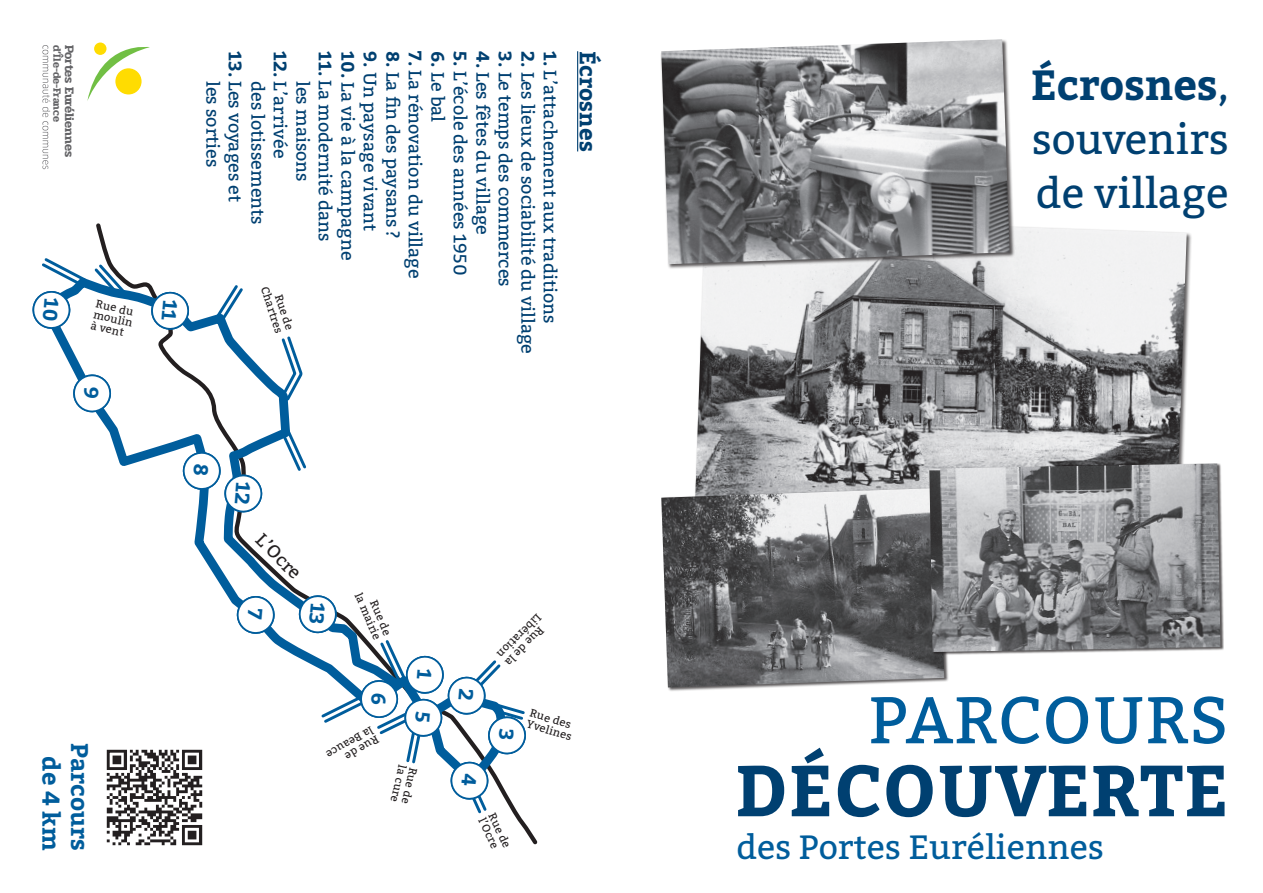
<style>
.page{position:relative;width:1263px;height:893px;background:#fff}
.page>*{position:absolute;margin:0;border:0;box-sizing:border-box;transform-origin:0 0}
.t1{font:700 71.7px "Bitter";letter-spacing:.01em;color:#004071}
.t2{font:66px "Bitter";letter-spacing:.01em;color:#005d9c}
.t3{font:42px/54px "Bitter";color:#004071;text-align:justify}
.t4{font:33.75px "Bitter";color:#005d9c}
.t5{font:700 24px/28.8px "Bitter";color:#005d9c;text-align:center}
.t6{font:700 22.5px "Bitter";color:#004071}
.t7{font:18px "Bitter";color:#004071}
.t8{font:18px "Bitter";color:#231f20}
.t9{font:600 12.9px "Pridi";color:#636366}
.t10{font:11.1px/11.1px "Bitter";color:#231f20;text-align:right}
.t11{font:600 11.1px "Pridi";letter-spacing:-.015em;color:#636366}
.s1{font-weight:700}
</style>
<div class="page">
<img style="left:695px;top:227px;width:492px;height:261px">
<hr style="left:577px;top:51px;width:1px;height:100px;background:#004071">
<svg style="left:87px;top:43px;width:63px;height:58px"></svg>
<div style="left:115px;top:68px;width:27px;height:26px;background:#ffdc01;border-radius:50%"></div>
<div style="left:94px;top:43px;width:12px;height:12px;background:#ffdc01;border-radius:50%"></div>
<svg style="left:43px;top:45px;width:7px;height:124px"></svg>
<svg style="left:96px;top:223px;width:442px;height:623px"></svg>
<svg style="left:52px;top:280px;width:460px;height:521px"></svg>
<svg style="left:214px;top:283px;width:31px;height:40px"></svg>
<svg style="left:279px;top:334px;width:26px;height:69px"></svg>
<svg style="left:279px;top:427px;width:30px;height:46px"></svg>
<div style="left:661px;top:39px;width:354px;height:230px;background:#231f20;opacity:.75"></div>
<img style="left:661px;top:39px;width:349px;height:225px">
<div style="left:661px;top:488px;width:288px;height:204px;background:#231f20;opacity:.75"></div>
<img style="left:661px;top:488px;width:283px;height:199px">
<div style="left:929px;top:463px;width:295px;height:192px;background:#231f20;opacity:.75"></div>
<img style="left:929px;top:463px;width:291px;height:189px">
<svg style="left:236px;top:594px;width:40px;height:42px"></svg>
<svg style="left:72px;top:373px;width:41px;height:41px"></svg>
<svg style="left:32px;top:256px;width:96px;height:75px"></svg>
<svg style="left:150px;top:290px;width:41px;height:42px"></svg>
<svg style="left:182px;top:450px;width:82px;height:64px"></svg>
<svg style="left:298px;top:593px;width:230px;height:223px"></svg>
<p class="t11" style="left:65px;top:45px;width:78px;rotate:90deg">d’Île-de-France</p>
<p class="t9" style="left:79px;top:45px;width:113px;rotate:90deg">Portes Euréliennes</p>
<p class="t10" style="left:97px;top:298px;width:42px;text-align:left;rotate:13deg">Rue du moulin</p>
<p class="t10" style="left:92px;top:320px;width:35px;rotate:13deg">à vent</p>
<p class="t5" style="left:93px;top:743px;width:109px;rotate:90deg">Parcours de 4 km</p>
<p class="t7" style="left:247px;top:51px;width:153px;rotate:90deg"><span class="s1">13.</span> Les voyages et</p>
<p class="t7" style="left:224px;top:81px;width:88px;rotate:90deg">les sorties</p>
<p class="t7" style="left:269px;top:81px;width:145px;rotate:90deg">des lotissements</p>
<p class="t7" style="left:292px;top:51px;width:109px;rotate:90deg"><span class="s1">12.</span> L’arrivée</p>
<p class="t7" style="left:314px;top:81px;width:102px;rotate:90deg">les maisons</p>
<p class="t10" style="left:270px;top:285px;width:50px;rotate:72deg">Chartres</p>
<p class="t10" style="left:284px;top:293px;width:38px;rotate:72deg">Rue de</p>
<p class="t7" style="left:427px;top:51px;width:229px;rotate:90deg"><span class="s1">7.</span> La rénovation du village</p>
<p class="t7" style="left:337px;top:51px;width:192px;rotate:90deg"><span class="s1">11.</span> La modernité dans</p>
<p class="t7" style="left:359px;top:51px;width:211px;rotate:90deg"><span class="s1">10.</span> La vie à la campagne</p>
<p class="t7" style="left:382px;top:51px;width:182px;rotate:90deg"><span class="s1">9.</span> Un paysage vivant</p>
<p class="t7" style="left:404px;top:51px;width:189px;rotate:90deg"><span class="s1">8.</span> La fin des paysans ?</p>
<p class="t7" style="left:449px;top:51px;width:72px;rotate:90deg"><span class="s1">6.</span> Le bal</p>
<p class="t7" style="left:494px;top:51px;width:185px;rotate:90deg"><span class="s1">4.</span> Les fêtes du village</p>
<p class="t7" style="left:562px;top:51px;width:274px;rotate:90deg"><span class="s1">1.</span> L’attachement aux traditions</p>
<p class="t6" style="left:602px;top:51px;width:102px;rotate:90deg">Écrosnes</p>
<p class="t7" style="left:472px;top:51px;width:225px;rotate:90deg"><span class="s1">5.</span> L’école des années 1950</p>
<p class="t7" style="left:517px;top:51px;width:237px;rotate:90deg"><span class="s1">3.</span> Le temps des commerces</p>
<p class="t7" style="left:539px;top:51px;width:304px;rotate:90deg"><span class="s1">2.</span> Les lieux de sociabilité du village</p>
<p class="t8" style="left:267px;top:529px;width:57px;rotate:45deg">L’Ocre</p>
<p class="t10" style="left:373px;top:587px;width:51px;rotate:67deg">Rue de<br>la mairie</p>
<p class="t10" style="left:375px;top:734px;width:54px;rotate:150deg">la Beauce</p>
<p class="t10" style="left:381px;top:743px;width:38px;rotate:150deg">Rue de</p>
<p class="t10" style="left:408px;top:766px;width:39px;rotate:102deg">la cure</p>
<p class="t10" style="left:419px;top:769px;width:38px;rotate:102deg">Rue de</p>
<p class="t10" style="left:551px;top:627px;width:59px;rotate:135deg">Rue de la<br>Libération</p>
<p class="t10" style="left:532px;top:707px;width:48px;text-align:left;rotate:16deg">Rue des<br>Yvelines</p>
<p class="t10" style="left:497px;top:811px;width:38px;rotate:65deg">Rue de</p>
<p class="t10" style="left:487px;top:816px;width:34px;rotate:65deg">l’Ocre</p>
<p class="t3" style="left:1031px;top:59px;width:200px"><span class="s1">Écrosnes</span>, souvenirs de village</p>
<p class="t2" style="left:868px;top:678px;width:361px">PARCOURS</p>
<p class="t1" style="left:735px;top:744px;width:495px">DÉCOUVERTE</p>
<p class="t4" style="left:736px;top:826px;width:369px">des Portes Euréliennes</p>
</div>
